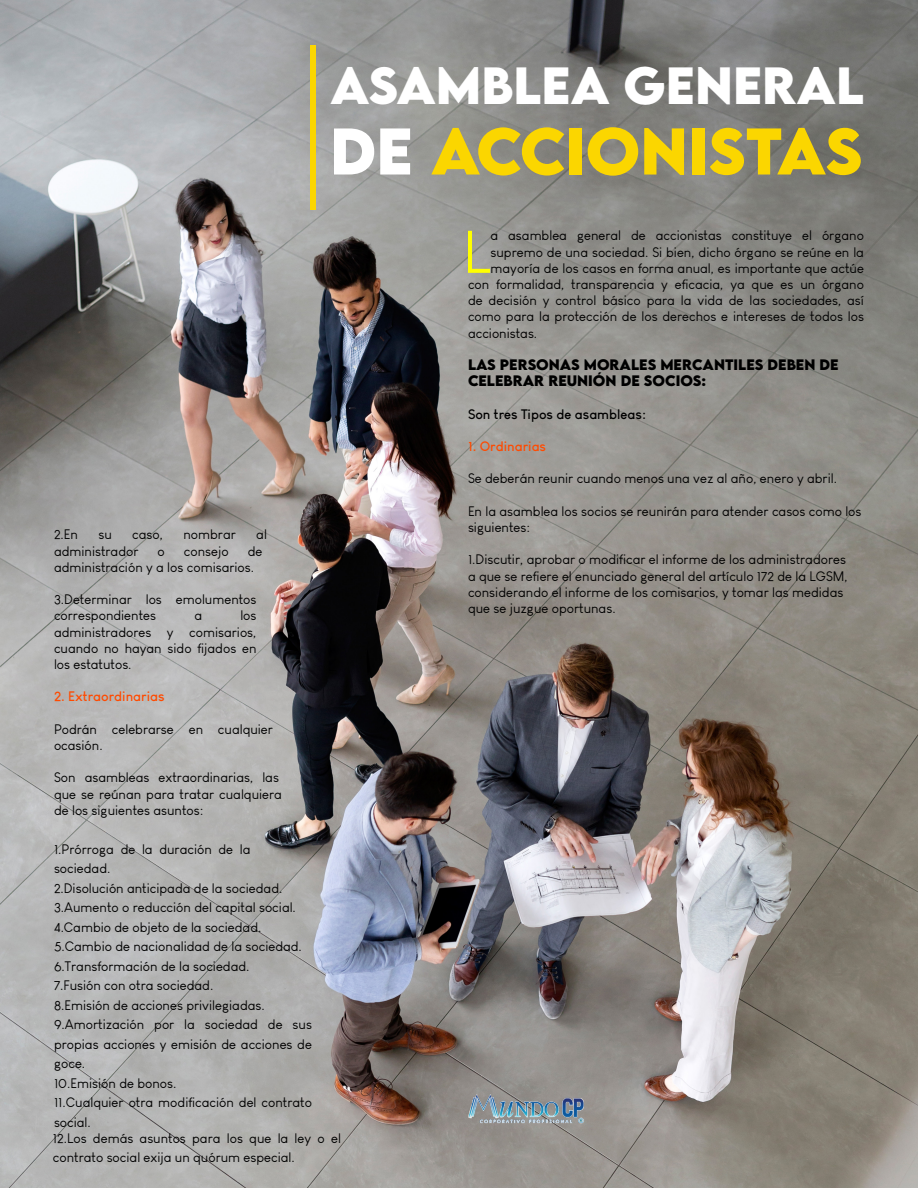
<style>
.page{position:relative;width:918px;height:1188px;background:#fff}
.page>*{position:absolute;margin:0;border:0;box-sizing:border-box;transform-origin:0 0}
.t1{font:58.8px "Louis George Cafe";color:#ff0}
.t2{font:700 58.5px "LEMONMILK";color:#fbd600}
.t3{font:700 46.5px "LEMONMILK";color:#fff}
.t4{font:13.5px/16.2px "Louis George Cafe";color:#000}
.t5{font:700 13.5px/16.2px "LEMONMILK";color:#000}
.t6{font:700 13.5px "Louis George Cafe";color:#ff4a00}
.t7{font:700 13.5px "Louis George Cafe";color:#000}
.s1{color:#fff}
</style>
<div class="page">
<img style="left:0;top:0;width:918px;height:1188px">
<div style="left:310px;top:45px;width:6px;height:165px;background:#fbd600"></div>
<img style="left:465px;top:1086px;width:123px;height:40px">
<p class="t3" style="left:330px;top:54px;width:535px">ASAMBLEA GENERAL</p>
<p class="t2" style="left:330px;top:112px;width:534px"><span class="s1">DE</span> ACCIONISTAS</p>
<p class="t4" style="left:54px;top:526px;width:25px">2.En</p>
<p class="t4" style="left:98px;top:526px;width:15px">su</p>
<p class="t4" style="left:132px;top:526px;width:32px">caso,</p>
<p class="t4" style="left:183px;top:526px;width:54px">nombrar</p>
<p class="t4" style="left:256px;top:526px;width:12px">al</p>
<p class="t4" style="left:54px;top:543px;width:86px">administrador</p>
<p class="t4" style="left:158px;top:543px;width:9px">o</p>
<p class="t4" style="left:184px;top:543px;width:46px">consejo</p>
<p class="t4" style="left:54px;top:543px;width:210px;text-indent:194px">de administración y a los comisarios.</p>
<p class="t4" style="left:54px;top:591px;width:204px">3.Determinar los emolumentos correspondientes</p>
<p class="t4" style="left:54px;top:607px;width:204px;text-align:justify;text-indent:186px">los administradores y comisarios, cuando no hayan sido fijados en los estatutos.</p>
<p class="t6" style="left:54px;top:688px;width:112px">2. Extraordinarias</p>
<p class="t4" style="left:54px;top:721px;width:221px">Podrán celebrarse en cualquier ocasión.</p>
<p class="t4" style="left:54px;top:769px;width:230px">Son asambleas extraordinarias, las que se reúnan para tratar cualquiera de los siguientes asuntos:</p>
<p class="t4" style="left:54px;top:839px;width:198px;line-height:19.5px">1.Prórroga de la duración de la sociedad.</p>
<p class="t4" style="left:54px;top:880px;width:230px">2.Disolución anticipada de la sociedad.</p>
<p class="t4" style="left:54px;top:899px;width:243px">3.Aumento o reducción del capital social.</p>
<p class="t4" style="left:54px;top:919px;width:209px">4.Cambio de objeto de la sociedad.</p>
<p class="t4" style="left:54px;top:938px;width:249px">5.Cambio de nacionalidad de la sociedad.</p>
<p class="t4" style="left:54px;top:958px;width:197px">6.Transformación de la sociedad.</p>
<p class="t4" style="left:54px;top:977px;width:161px">7.Fusión con otra sociedad.</p>
<p class="t4" style="left:54px;top:997px;width:212px">8.Emisión de acciones privilegiadas.</p>
<p class="t4" style="left:54px;top:1015px;width:260px;line-height:19.5px;text-align:justify">9.Amortización por la sociedad de sus propias acciones y emisión de acciones de goce.</p>
<p class="t4" style="left:54px;top:1075px;width:124px">10.Emisión de bonos.</p>
<p class="t4" style="left:54px;top:1093px;width:260px;line-height:19.5px">11.Cualquier otra modificación del contrato social.</p>
<p class="t4" style="left:53px;top:1128px;width:290px;line-height:19.5px">12.Los demás asuntos para los que la ley o el contrato social exija un quórum especial.</p>
<p class="t4" style="left:194px;top:607px;width:9px">a</p>
<p class="t1" style="left:463px;top:217px;width:29px">L</p>
<p class="t4" style="left:491px;top:228px;width:375px">a asamblea general de accionistas constituye el órgano</p>
<p class="t4" style="left:491px;top:244px;width:375px">supremo de una sociedad. Si bien, dicho órgano se reúne en la</p>
<p class="t4" style="left:491px;top:260px;width:375px">mayoría de los casos en forma anual, es importante que actúe</p>
<p class="t4" style="left:468px;top:276px;width:398px">con formalidad, transparencia y eficacia, ya que es un órgano</p>
<p class="t4" style="left:468px;top:292px;width:398px">de decisión y control básico para la vida de las sociedades, así</p>
<p class="t4" style="left:468px;top:309px;width:398px">como para la protección de los derechos e intereses de todos los</p>
<p class="t4" style="left:468px;top:325px;width:71px">accionistas.</p>
<p class="t5" style="left:468px;top:357px;width:372px">LAS PERSONAS MORALES MERCANTILES DEBEN DE<br>CELEBRAR REUNIÓN DE SOCIOS:</p>
<p class="t7" style="left:468px;top:405px;width:179px">Son tres Tipos de asambleas:</p>
<p class="t6" style="left:468px;top:438px;width:80px">1. Ordinarias</p>
<p class="t4" style="left:468px;top:471px;width:371px">Se deberán reunir cuando menos una vez al año, enero y abril.</p>
<p class="t4" style="left:468px;top:503px;width:395px">En la asamblea los socios se reunirán para atender casos como los siguientes:</p>
<p class="t4" style="left:468px;top:552px;width:381px">1.Discutir, aprobar o modificar el informe de los administradores a que se refiere el enunciado general del artículo 172 de la LGSM, considerando el informe de los comisarios, y tomar las medidas que se juzgue oportunas.</p>
</div>
